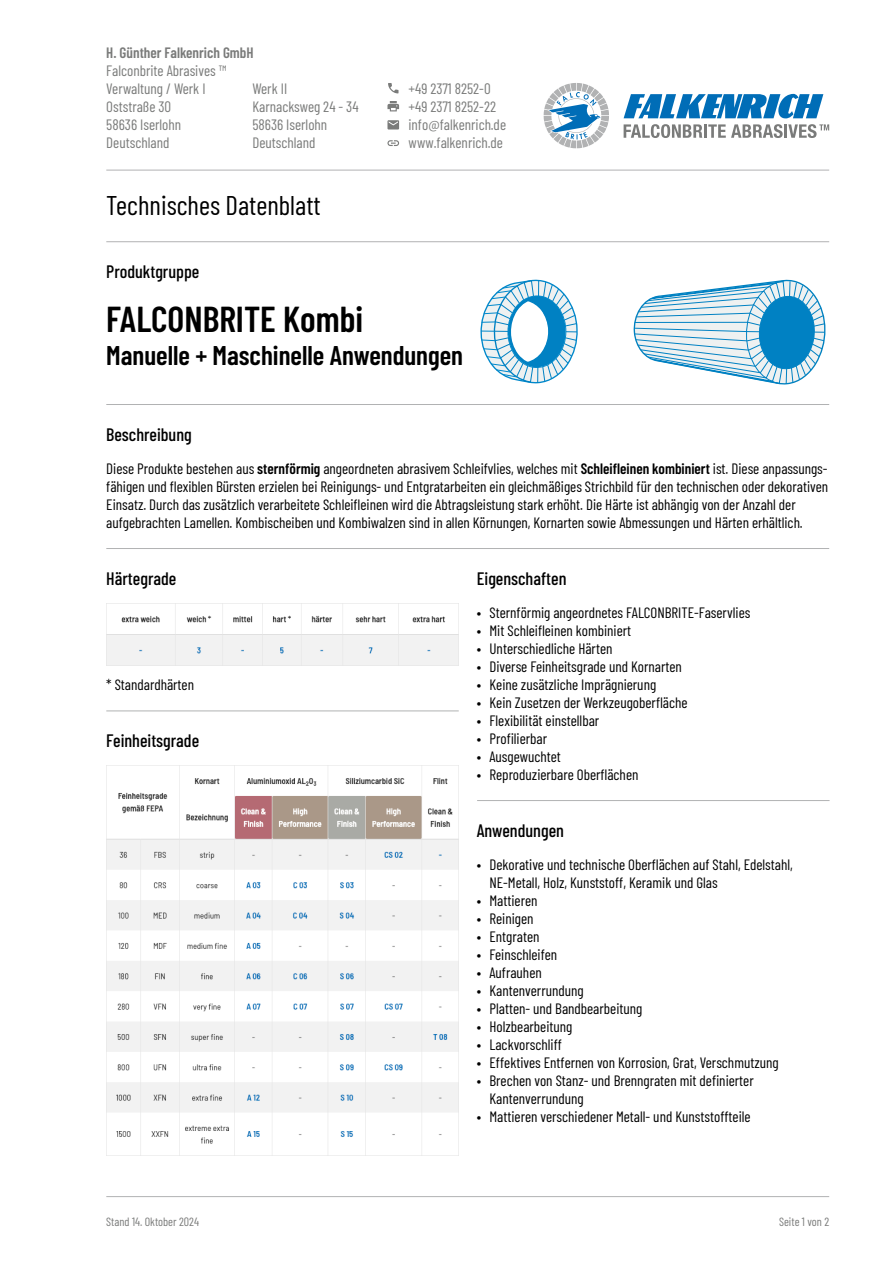
<style>
.page{position:relative;width:893px;height:1263px;background:#fff}
.page>*{position:absolute;margin:0;border:0;box-sizing:border-box;transform-origin:0 0}
.t1{font:600 36px "Barlow Condensed";color:#000}
.t2{font:600 27px "Barlow Condensed";color:#000}
.t3{font:27px "Barlow Condensed";color:#000}
.t4{font:500 18px "Barlow Condensed";color:#000}
.t5{font:15px/18px "Barlow Condensed";color:#000}
.t6{font:15px/18px "Barlow Condensed";color:#7a7b7a}
.t7{font:600 15px "Barlow Condensed";color:#7a7b7a}
.t8{font:12px "Barlow Condensed";color:#7a7b7a}
.s1{font-weight:600}
</style>
<div class="page">
<svg style="left:624px;top:94px;width:205px;height:44px"></svg>
<svg style="left:544px;top:83px;width:65px;height:65px"></svg>
<svg style="left:387px;top:101px;width:12px;height:10px"></svg>
<svg style="left:387px;top:120px;width:12px;height:9px"></svg>
<svg style="left:387px;top:140px;width:12px;height:6px"></svg>
<svg style="left:388px;top:83px;width:10px;height:10px"></svg>
<img style="left:106px;top:603px;width:353px;height:63px">
<img style="left:106px;top:765px;width:353px;height:390px">
<hr style="left:106px;top:170px;width:723px;height:1px;background:#b1b2b3">
<hr style="left:106px;top:241px;width:723px;height:1px;background:#b1b2b3">
<hr style="left:106px;top:404px;width:723px;height:1px;background:#b1b2b3">
<hr style="left:106px;top:1196px;width:723px;height:1px;background:#b1b2b3">
<hr style="left:106px;top:548px;width:723px;height:1px;background:#b1b2b3">
<hr style="left:477px;top:800px;width:352px;height:1px;background:#b1b2b3">
<hr style="left:106px;top:710px;width:353px;height:1px;background:#b1b2b3">
<svg style="left:480px;top:279px;width:98px;height:105px"></svg>
<svg style="left:633px;top:279px;width:193px;height:106px"></svg>
<p class="t7" style="left:106px;top:41px;width:149px">H. Günther Falkenrich GmbH</p>
<p class="t6" style="left:106px;top:60px;width:122px">Falconbrite Abrasives ™<br>Verwaltung / Werk I<br>Oststraße 30<br>58636 Iserlohn<br>Deutschland</p>
<p class="t6" style="left:252px;top:78px;width:108px">Werk II<br>Karnacksweg 24 - 34<br>58636 Iserlohn<br>Deutschland</p>
<p class="t6" style="left:408px;top:78px;width:99px">+49 2371 8252-0 +49 2371 8252-22 info@falkenrich.de www.falkenrich.de</p>
<h2 class="t3" style="left:106px;top:186px;width:216px">Technisches Datenblatt</h2>
<p class="t4" style="left:106px;top:259px;width:95px">Produktgruppe</p>
<h1 class="t1" style="left:106px;top:293px;width:258px">FALCONBRITE Kombi</h1>
<h2 class="t2" style="left:106px;top:336px;width:358px">Manuelle + Maschinelle Anwendungen</h2>
<p class="t4" style="left:106px;top:422px;width:87px">Beschreibung</p>
<p class="t5" style="left:106px;top:458px;width:723px">Diese Produkte bestehen aus <span class="s1">sternförmig</span> angeordneten abrasivem Schleifvlies, welches mit <span class="s1">Schleifleinen kombiniert</span> ist. Diese anpassungs&shy;fähigen und flexiblen Bürsten erzielen bei Reinigungs- und Entgratarbeiten ein gleichmäßiges Strichbild für den technischen oder dekorativen Einsatz. Durch das zusätzlich verarbeitete Schleifleinen wird die Abtragsleistung stark erhöht. Die Härte ist abhängig von der Anzahl der aufgebrachten Lamellen. Kombischeiben und Kombiwalzen sind in allen Körnungen, Kornarten sowie Abmessungen und Härten erhältlich.</p>
<p class="t4" style="left:106px;top:566px;width:72px">Härtegrade</p>
<p class="t5" style="left:106px;top:675px;width:89px">* Standardhärten</p>
<p class="t4" style="left:106px;top:728px;width:94px">Feinheitsgrade</p>
<p class="t4" style="left:477px;top:566px;width:91px">Eigenschaften</p>
<p class="t5" style="left:477px;top:603px;width:275px">• Sternförmig angeordnetes FALCONBRITE-Faservlies</p>
<p class="t5" style="left:477px;top:621px;width:156px">• Mit Schleifleinen kombiniert</p>
<p class="t5" style="left:477px;top:639px;width:137px">• Unterschiedliche Härten</p>
<p class="t5" style="left:477px;top:657px;width:207px">• Diverse Feinheitsgrade und Kornarten</p>
<p class="t5" style="left:477px;top:675px;width:181px">• Keine zusätzliche Imprägnierung</p>
<p class="t5" style="left:477px;top:693px;width:212px">• Kein Zusetzen der Werkzeugoberfläche</p>
<p class="t5" style="left:477px;top:711px;width:124px">• Flexibilität einstellbar</p>
<p class="t5" style="left:477px;top:729px;width:72px">• Profilierbar</p>
<p class="t5" style="left:477px;top:747px;width:86px">• Ausgewuchtet</p>
<p class="t5" style="left:477px;top:765px;width:163px">• Reproduzierbare Oberflächen</p>
<p class="t4" style="left:477px;top:818px;width:89px">Anwendungen</p>
<p class="t5" style="left:489px;top:854px;width:305px;text-indent:-13px">• Dekorative und technische Oberflächen auf Stahl, Edelstahl,<br>NE-Metall, Holz, Kunststoff, Keramik und Glas</p>
<p class="t5" style="left:477px;top:890px;width:62px">• Mattieren</p>
<p class="t5" style="left:477px;top:908px;width:58px">• Reinigen</p>
<p class="t5" style="left:477px;top:926px;width:64px">• Entgraten</p>
<p class="t5" style="left:477px;top:944px;width:82px">• Feinschleifen</p>
<p class="t5" style="left:477px;top:962px;width:67px">• Aufrauhen</p>
<p class="t5" style="left:477px;top:980px;width:108px">• Kantenverrundung</p>
<p class="t5" style="left:477px;top:998px;width:167px">• Platten- und Bandbearbeitung</p>
<p class="t5" style="left:477px;top:1016px;width:97px">• Holzbearbeitung</p>
<p class="t5" style="left:477px;top:1034px;width:87px">• Lackvorschliff</p>
<p class="t5" style="left:477px;top:1052px;width:303px">• Effektives Entfernen von Korrosion, Grat, Verschmutzung</p>
<p class="t5" style="left:489px;top:1070px;width:266px;text-indent:-13px">• Brechen von Stanz- und Brenngraten mit definierter<br>Kantenverrundung</p>
<p class="t5" style="left:477px;top:1106px;width:275px">• Mattieren verschiedener Metall- und Kunststoffteile</p>
<p class="t8" style="left:106px;top:1213px;width:94px">Stand 14. Oktober 2024</p>
<p class="t8" style="left:779px;top:1213px;width:52px">Seite 1 von 2</p>
</div>
